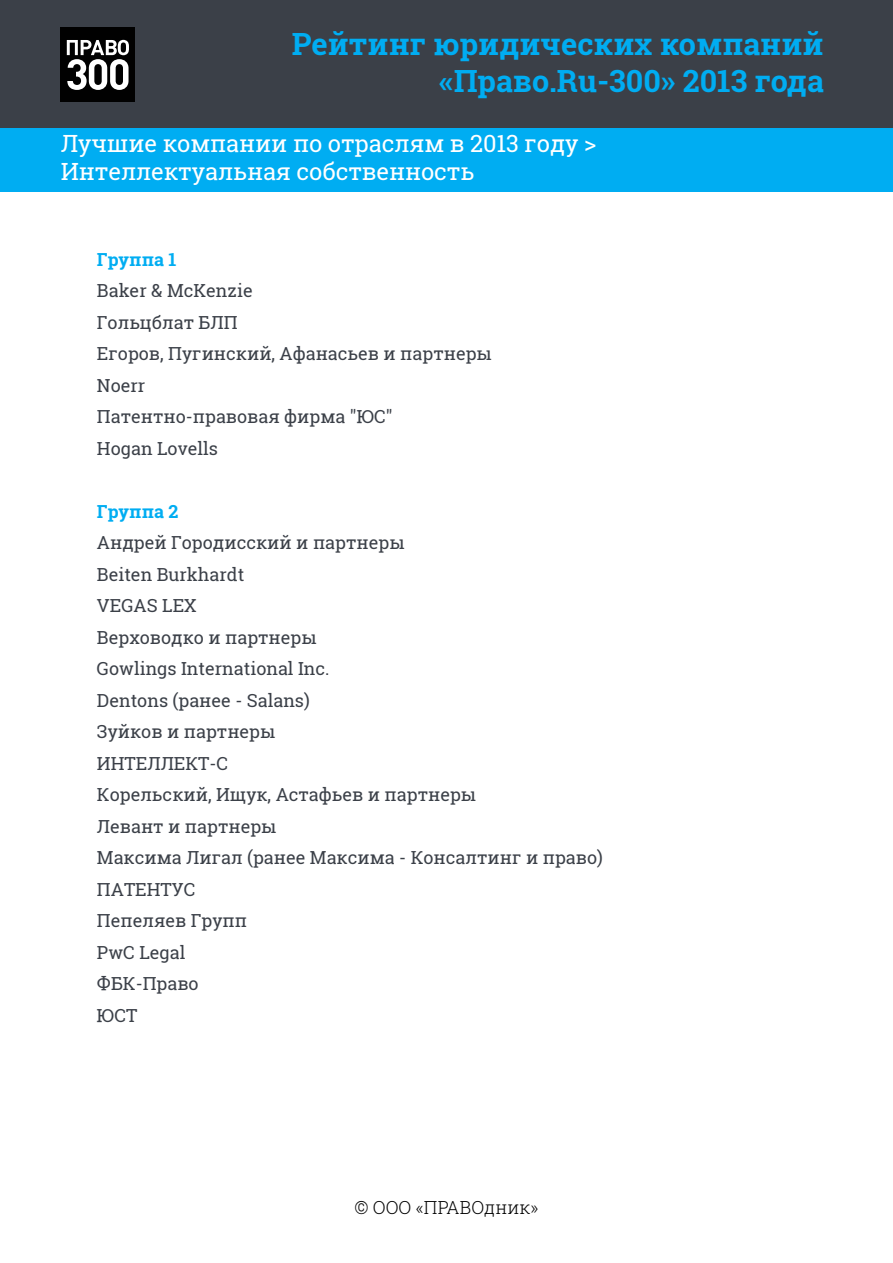
<style>
.page{position:relative;width:893px;height:1263px;background:#fff}
.page>*{position:absolute;margin:0;border:0;box-sizing:border-box;transform-origin:0 0}
.t1{font:700 30.6px/36.8px "Roboto Slab";color:#00adf2;text-align:right}
.t2{font:23.7px/28.5px "Roboto Slab";letter-spacing:-.005em;color:#fff}
.t3{font:18px/31.5px "Roboto Slab";color:#3b4048}
.t4{font:300 18px "Roboto Slab";color:#000}
.t5{font:700 18px "Roboto Slab";color:#00adf2}
</style>
<div class="page">
<div style="left:0;top:128px;width:893px;height:63px;background:#00adf2"></div>
<div style="left:0;top:0;width:893px;height:128px;background:#3b4048"></div>
<div style="left:61px;top:28px;width:74px;height:74px;background:#010101"></div>
<svg style="left:67px;top:40px;width:62px;height:50px"></svg>
<h1 class="t1" style="left:292px;top:26px;width:533px">Рейтинг юридических компаний «Право.Ru-300» 2013 года</h1>
<h2 class="t2" style="left:61px;top:128px;width:537px">Лучшие компании по отраслям в 2013 году &gt;<br>Интеллектуальная собственность</h2>
<p class="t5" style="left:97px;top:247px;width:81px">Группа 1</p>
<p class="t3" style="left:97px;top:275px;width:396px">Baker &amp; McKenzie<br>Гольцблат БЛП<br>Егоров, Пугинский, Афанасьев и партнеры<br>Noerr<br>Патентно-правовая фирма "ЮС"<br>Hogan Lovells</p>
<p class="t5" style="left:97px;top:499px;width:83px">Группа 2</p>
<p class="t3" style="left:97px;top:527px;width:507px">Андрей Городисский и партнеры<br>Beiten Burkhardt<br>VEGAS LEX<br>Верховодко и партнеры<br>Gowlings International Inc.<br>Dentons (ранее - Salans)<br>Зуйков и партнеры<br>ИНТЕЛЛЕКТ-С<br>Корельский, Ищук, Астафьев и партнеры<br>Левант и партнеры<br>Максима Лигал (ранее Максима - Консалтинг и право)<br>ПАТЕНТУС<br>Пепеляев Групп<br>PwC Legal<br>ФБК-Право<br>ЮСТ</p>
<p class="t4" style="left:354px;top:1195px;width:186px">© ООО «ПРАВОдник»</p>
</div>
